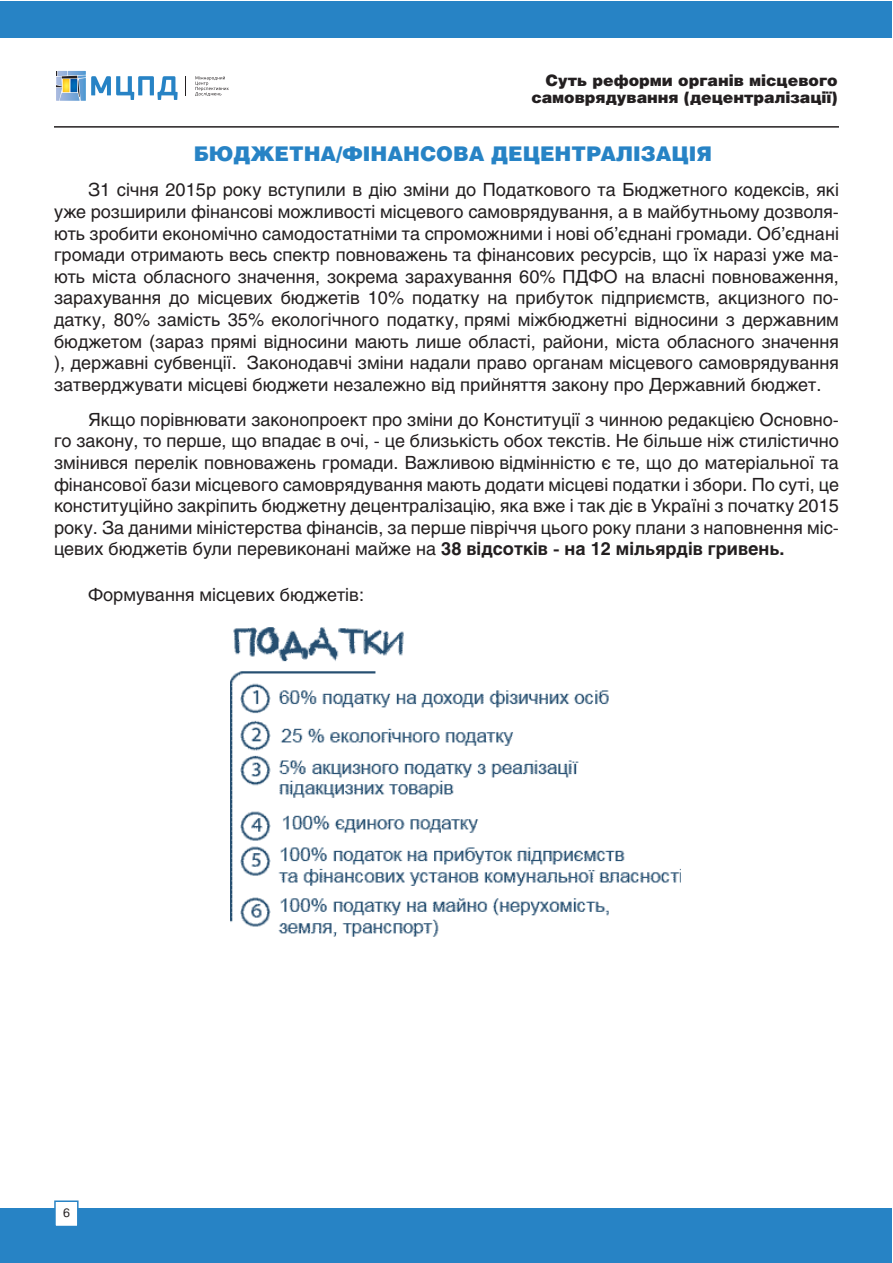
<style>
.page{position:relative;width:893px;height:1263px;background:#fff}
.page>*{position:absolute;margin:0;border:0;box-sizing:border-box;transform-origin:0 0}
.t1{font:20.25px "Helios Black C";color:#2783c5}
.t2{font:18px/21.6px "Helios C";color:#231f20;text-align:justify}
.t3{font:15.75px/16.6px "Helios Black C";color:#231f20;text-align:right}
.t4{font:12px "Pragmatica C";color:#231f20}
.s1{font-weight:700}
</style>
<div class="page">
<svg style="left:56px;top:71px;width:122px;height:30px"></svg>
<svg style="left:185px;top:76px;width:1px;height:19px"></svg>
<svg style="left:195px;top:76px;width:34px;height:20px"></svg>
<div style="left:0;top:1px;width:891px;height:37px;background:#2783c5"></div>
<div style="left:0;top:1209px;width:891px;height:54px;background:#2783c5"></div>
<hr style="left:54px;top:126px;width:785px;height:2px;background:#231f20">
<div style="left:54px;top:1200px;width:25px;height:27px;background:#fff;border:2px solid #2783c5"></div>
<img style="left:230px;top:627px;width:450px;height:310px">
<p class="t3" style="left:531px;top:71px;width:308px">Суть реформи органів місцевого самоврядування (децентралізації)</p>
<p class="t1" style="left:194px;top:141px;width:520px">БЮДЖЕТНА/ФІНАНСОВА ДЕЦЕНТРАЛІЗАЦІЯ</p>
<p class="t2" style="left:54px;top:179px;width:786px;text-indent:34px">З1 січня 2015р року вступили в дію зміни до Податкового та Бюджетного кодексів, які уже розширили фінансові можливості місцевого самоврядування, а в майбутньому дозволя&shy;ють зробити економічно самодостатніми та спроможними і нові об’єднані громади. Об’єднані громади отримають весь спектр повноважень та фінансових ресурсів, що їх наразі уже ма&shy;ють міста обласного значення, зокрема зарахування 60% ПДФО на власні повноваження, зарахування до місцевих бюджетів 10% податку на прибуток підприємств, акцизного по&shy;датку, 80% замість 35% екологічного податку, прямі міжбюджетні відносини з державним бюджетом (зараз прямі відносини мають лише області, райони, міста обласного значення ), державні субвенції. Законодавчі зміни надали право органам місцевого самоврядування затверджувати місцеві бюджети незалежно від прийняття закону про Державний бюджет.</p>
<p class="t2" style="left:54px;top:408px;width:786px;text-indent:34px">Якщо порівнювати законопроект про зміни до Конституції з чинною редакцією Основно&shy;го закону, то перше, що впадає в очі, - це близькість обох текстів. Не більше ніж стилістично змінився перелік повноважень громади. Важливою відмінністю є те, що до матеріальної та фінансової бази місцевого самоврядування мають додати місцеві податки і збори. По суті, це конституційно закріпить бюджетну децентралізацію, яка вже і так діє в Україні з початку 2015 року. За даними міністерства фінансів, за перше півріччя цього року плани з наповнення міс&shy;цевих бюджетів були перевиконані майже на <span class="s1">38 відсотків - на 12 мільярдів гривень.</span></p>
<p class="t2" style="left:88px;top:584px;width:278px">Формування місцевих бюджетів:</p>
<p class="t4" style="left:63px;top:1206px;width:8px">6</p>
</div>
